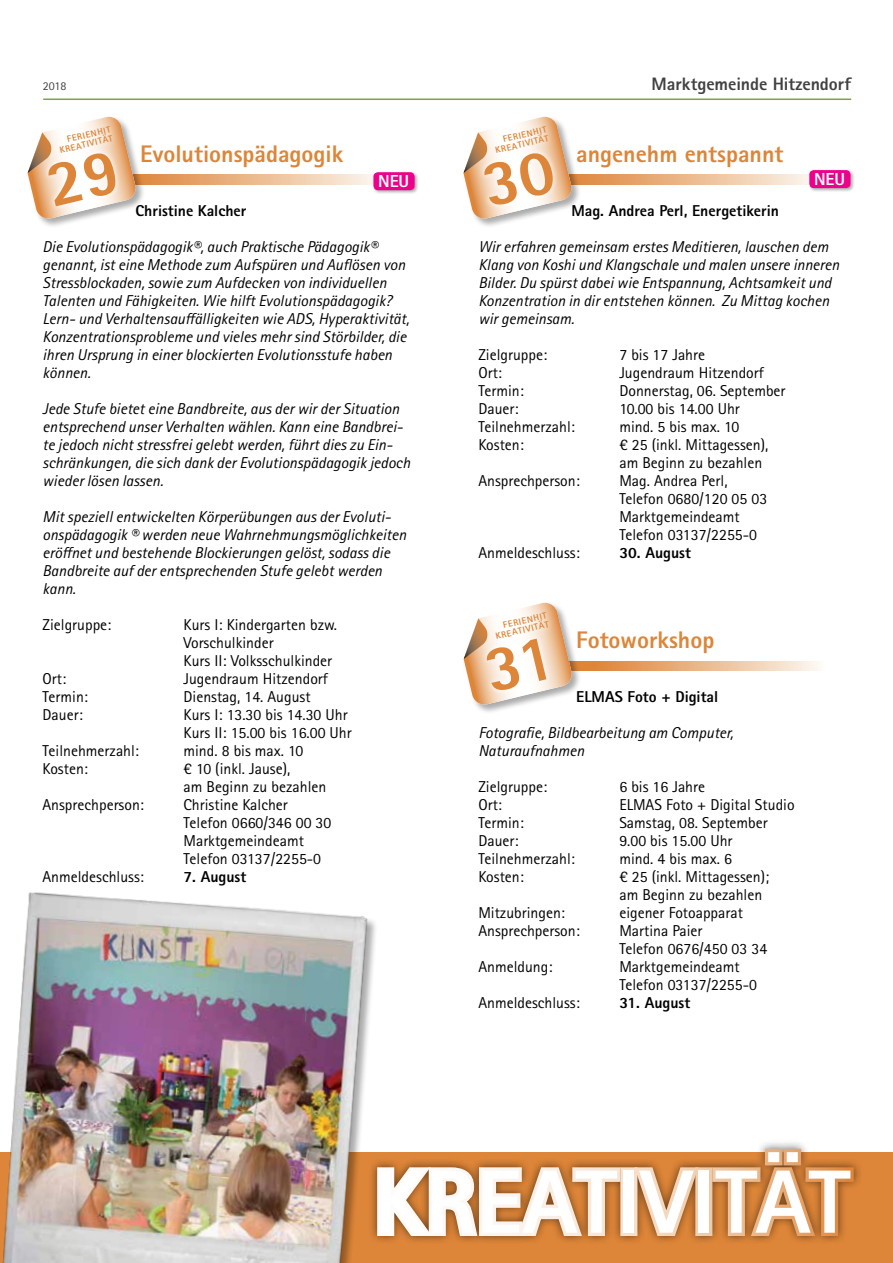
<style>
.page{position:relative;width:893px;height:1263px;background:#fff}
.page>*{position:absolute;margin:0;border:0;box-sizing:border-box;transform-origin:0 0}
.t1{font:800 90px "Rotis Sans Serif Pro";color:#fff}
.t2{font:800 24px "Rotis Sans Serif Pro";color:#dd8538}
.t3{font:800 18px "Rotis Sans Serif Pro";letter-spacing:-.005em;color:#414042}
.t4{font:800 17.4px "Rotis Sans Serif Pro";letter-spacing:-.005em;color:#fff}
.t5{font:italic 15.75px/18px "Rotis Sans Serif Pro";color:#000}
.t6{font:15.75px/18px "Rotis Sans Serif Pro";color:#000}
.t7{font:800 15.75px "Rotis Sans Serif Pro";color:#000}
.t8{font:12px "Rotis Sans Serif Pro";color:#414042}
.t9{font:800 9px/9px "Rotis Sans Serif Pro";color:#dd8538;text-align:right}
</style>
<div class="page">
<hr style="left:43px;top:99px;width:808px;height:1px;background:#78a350">
<div style="left:0;top:1152px;width:893px;height:111px;background:#dd8538"></div>
<div style="left:368px;top:1139px;width:495px;height:106px;background:#000;opacity:.55"></div>
<svg style="left:379px;top:1164px;width:245px;height:78px;background:#d3ab89"></svg>
<div style="left:620px;top:1167px;width:17px;height:69px;border:7px solid #fff"></div>
<svg style="left:630px;top:1162px;width:72px;height:77px"></svg>
<svg style="left:709px;top:1145px;width:148px;height:96px"></svg>
<img style="left:2px;top:892px;width:377px;height:371px">
<svg style="left:145px;top:175px;width:227px;height:10px;background:#ecbd93"></svg>
<div style="left:27px;top:116px;width:118px;height:112px;background:#000;opacity:.33"></div>
<svg style="left:581px;top:175px;width:227px;height:10px;background:#ecbd93"></svg>
<div style="left:462px;top:116px;width:119px;height:112px;background:#000;opacity:.33"></div>
<svg style="left:581px;top:661px;width:238px;height:10px;background:#ebb98c"></svg>
<div style="left:463px;top:602px;width:118px;height:112px;background:#000;opacity:.33"></div>
<div style="left:372px;top:171px;width:47px;height:24px;background:#000;opacity:.33"></div>
<div style="left:373px;top:172px;width:42px;height:18px;background:#ec008c;border-radius:4px"></div>
<div style="left:808px;top:169px;width:47px;height:24px;background:#000;opacity:.33"></div>
<div style="left:809px;top:170px;width:41px;height:18px;background:#ec008c;border-radius:4px"></div>
<svg style="left:28px;top:116px;width:109px;height:104px"></svg>
<svg style="left:463px;top:116px;width:110px;height:104px"></svg>
<svg style="left:464px;top:602px;width:109px;height:104px"></svg>
<p class="t8" style="left:43px;top:79px;width:25px">2018</p>
<p class="t3" style="left:652px;top:72px;width:201px">Marktgemeinde Hitzendorf</p>
<p class="t9" style="left:57px;top:137px;width:56px;rotate:-13deg">FERIENHIT<br>KREATIVITÄT</p>
<p class="t9" style="left:492px;top:137px;width:56px;rotate:-13deg">FERIENHIT<br>KREATIVITÄT</p>
<h2 class="t2" style="left:140px;top:139px;width:205px">Evolutionspädagogik</h2>
<p class="t7" style="left:136px;top:201px;width:112px">Christine Kalcher</p>
<p class="t5" style="left:43px;top:238px;width:368px">Die Evolutionspädagogik®, auch Praktische Pädagogik® genannt, ist eine Methode zum Aufspüren und Auflösen von Stressblockaden, sowie zum Aufdecken von individuellen Talenten und Fähigkeiten. Wie hilft Evolutionspädagogik?<br>Lern- und Verhaltensauffälligkeiten wie ADS, Hyperaktivität, Konzentrationsprobleme und vieles mehr sind Störbilder, die ihren Ursprung in einer blockierten Evolutionsstufe haben können.</p>
<p class="t5" style="left:43px;top:400px;width:369px">Jede Stufe bietet eine Bandbreite, aus der wir der Situation entsprechend unser Verhalten wählen. Kann eine Bandbrei&shy;te jedoch nicht stressfrei gelebt werden, führt dies zu Ein&shy;schränkungen, die sich dank der Evolutionspädagogik jedoch wieder lösen lassen.</p>
<p class="t5" style="left:43px;top:508px;width:365px">Mit speziell entwickelten Körperübungen aus der Evoluti&shy;onspädagogik ® werden neue Wahrnehmungsmöglichkeiten eröffnet und bestehende Blockierungen gelöst, sodass die Bandbreite auf der entsprechenden Stufe gelebt werden kann.</p>
<p class="t6" style="left:43px;top:616px;width:70px">Zielgruppe:</p>
<p class="t6" style="left:184px;top:616px;width:155px">Kurs I: Kindergarten bzw.<br>Vorschulkinder<br>Kurs II: Volksschulkinder</p>
<p class="t6" style="left:43px;top:670px;width:25px">Ort:</p>
<p class="t6" style="left:184px;top:670px;width:146px">Jugendraum Hitzendorf</p>
<p class="t6" style="left:43px;top:688px;width:47px">Termin:</p>
<p class="t6" style="left:184px;top:688px;width:129px">Dienstag, 14. August</p>
<p class="t6" style="left:43px;top:706px;width:42px">Dauer:</p>
<p class="t6" style="left:184px;top:706px;width:170px">Kurs I: 13.30 bis 14.30 Uhr<br>Kurs II: 15.00 bis 16.00 Uhr</p>
<p class="t6" style="left:43px;top:742px;width:98px">Teilnehmerzahl:</p>
<p class="t6" style="left:184px;top:742px;width:121px">mind. 8 bis max. 10</p>
<p class="t6" style="left:43px;top:760px;width:47px">Kosten:</p>
<p class="t6" style="left:184px;top:760px;width:144px">€ 10 (inkl. Jause),<br>am Beginn zu bezahlen</p>
<p class="t6" style="left:43px;top:796px;width:103px">Ansprechperson:</p>
<p class="t6" style="left:184px;top:796px;width:149px">Christine Kalcher<br>Telefon 0660/346 00 30<br>Marktgemeindeamt<br>Telefon 03137/2255-0</p>
<p class="t6" style="left:43px;top:868px;width:103px">Anmeldeschluss:</p>
<p class="t7" style="left:184px;top:867px;width:64px">7. August</p>
<h2 class="t2" style="left:576px;top:139px;width:209px">angenehm entspannt</h2>
<p class="t7" style="left:571px;top:201px;width:209px">Mag. Andrea Perl, Energetikerin</p>
<p class="t5" style="left:478px;top:238px;width:363px">Wir erfahren gemeinsam erstes Meditieren, lauschen dem Klang von Koshi und Klangschale und malen unsere inneren Bilder. Du spürst dabei wie Entspannung, Achtsamkeit und Konzentration in dir entstehen können. Zu Mittag kochen wir gemeinsam.</p>
<p class="t6" style="left:478px;top:346px;width:70px">Zielgruppe:</p>
<p class="t6" style="left:619px;top:346px;width:87px">7 bis 17 Jahre</p>
<p class="t6" style="left:478px;top:364px;width:25px">Ort:</p>
<p class="t6" style="left:619px;top:364px;width:146px">Jugendraum Hitzendorf</p>
<p class="t6" style="left:478px;top:382px;width:47px">Termin:</p>
<p class="t6" style="left:619px;top:382px;width:168px">Donnerstag, 06. September</p>
<p class="t6" style="left:478px;top:400px;width:42px">Dauer:</p>
<p class="t6" style="left:619px;top:400px;width:122px">10.00 bis 14.00 Uhr</p>
<p class="t6" style="left:478px;top:418px;width:98px">Teilnehmerzahl:</p>
<p class="t6" style="left:619px;top:418px;width:121px">mind. 5 bis max. 10</p>
<p class="t6" style="left:478px;top:436px;width:47px">Kosten:</p>
<p class="t6" style="left:619px;top:436px;width:151px">€ 25 (inkl. Mittagessen), am Beginn zu bezahlen</p>
<p class="t6" style="left:478px;top:472px;width:103px">Ansprechperson:</p>
<p class="t6" style="left:619px;top:472px;width:149px">Mag. Andrea Perl,<br>Telefon 0680/120 05 03<br>Marktgemeindeamt<br>Telefon 03137/2255-0</p>
<p class="t6" style="left:478px;top:544px;width:103px">Anmeldeschluss:</p>
<p class="t7" style="left:619px;top:543px;width:73px">30. August</p>
<p class="t4" style="left:378px;top:170px;width:33px">NEU</p>
<p class="t4" style="left:814px;top:168px;width:33px">NEU</p>
<p class="t9" style="left:493px;top:623px;width:56px;rotate:-13deg">FERIENHIT<br>KREATIVITÄT</p>
<h2 class="t2" style="left:576px;top:625px;width:140px">Fotoworkshop</h2>
<p class="t7" style="left:576px;top:687px;width:144px">ELMAS Foto + Digital</p>
<p class="t5" style="left:478px;top:724px;width:257px">Fotografie, Bildbearbeitung am Computer,<br>Naturaufnahmen</p>
<p class="t6" style="left:478px;top:778px;width:70px">Zielgruppe:</p>
<p class="t6" style="left:619px;top:778px;width:87px">6 bis 16 Jahre</p>
<p class="t6" style="left:478px;top:796px;width:25px">Ort:</p>
<p class="t6" style="left:619px;top:796px;width:177px">ELMAS Foto + Digital Studio</p>
<p class="t6" style="left:478px;top:814px;width:47px">Termin:</p>
<p class="t6" style="left:619px;top:814px;width:150px">Samstag, 08. September</p>
<p class="t6" style="left:478px;top:832px;width:42px">Dauer:</p>
<p class="t6" style="left:619px;top:832px;width:115px">9.00 bis 15.00 Uhr</p>
<p class="t6" style="left:478px;top:850px;width:98px">Teilnehmerzahl:</p>
<p class="t6" style="left:619px;top:850px;width:114px">mind. 4 bis max. 6</p>
<p class="t6" style="left:478px;top:868px;width:47px">Kosten:</p>
<p class="t6" style="left:619px;top:868px;width:151px">€ 25 (inkl. Mittagessen); am Beginn zu bezahlen</p>
<p class="t6" style="left:478px;top:904px;width:88px">Mitzubringen:</p>
<p class="t6" style="left:619px;top:904px;width:125px">eigener Fotoapparat</p>
<p class="t6" style="left:478px;top:922px;width:103px">Ansprechperson:</p>
<p class="t6" style="left:619px;top:922px;width:149px">Martina Paier<br>Telefon 0676/450 03 34</p>
<p class="t6" style="left:478px;top:958px;width:76px">Anmeldung:</p>
<p class="t6" style="left:619px;top:958px;width:139px">Marktgemeindeamt<br>Telefon 03137/2255-0</p>
<p class="t6" style="left:478px;top:994px;width:103px">Anmeldeschluss:</p>
<p class="t7" style="left:619px;top:993px;width:72px">31. August</p>
<h1 class="t1" style="left:374px;top:1145px;width:478px">KREATIVITÄT</h1>
</div>
